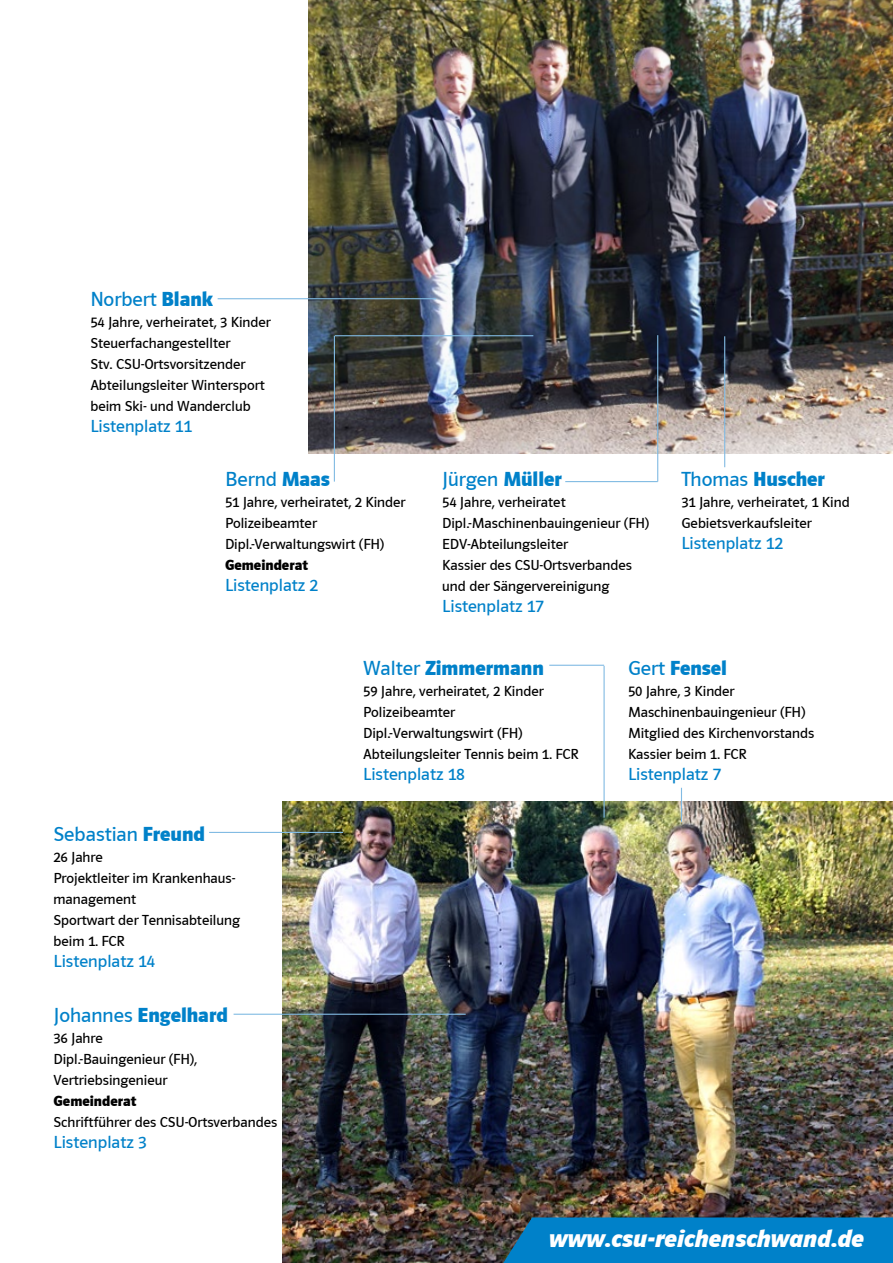
<style>
.page{position:relative;width:893px;height:1263px;background:#fff}
.page>*{position:absolute;margin:0;border:0;box-sizing:border-box;transform-origin:0 0}
.t1{font:italic 25.5px "CSU Schrift Bold";color:#fff}
.t2{font:21px "CSU Schrift Bold";color:#0081c9}
.t3{font:21px "CSU Schrift Regular";color:#0081c9}
.t4{font:18px "CSU Schrift Regular";color:#0081c9}
.t5{font:15px/21px "CSU Schrift Regular";color:#000}
.t6{font:15px "CSU Schrift Bold";color:#000}
.s1{font-family:"CSU Schrift Bold"}
.s2{font-family:"CSU Schrift Regular"}
</style>
<div class="page">
<img style="left:282px;top:801px;width:611px;height:462px">
<div style="left:503px;top:1217px;width:390px;height:46px;background:#0081c9"></div>
<img style="left:309px;top:0;width:584px;height:454px">
<hr style="left:218px;top:298px;width:218px;height:1px;background:#82bbe3">
<hr style="left:334px;top:336px;width:1px;height:146px;background:#82bbe3">
<hr style="left:335px;top:335px;width:198px;height:1px;background:#82bbe3">
<hr style="left:565px;top:481px;width:93px;height:1px;background:#82bbe3">
<hr style="left:657px;top:335px;width:1px;height:147px;background:#82bbe3">
<hr style="left:724px;top:336px;width:1px;height:131px;background:#82bbe3">
<hr style="left:549px;top:665px;width:55px;height:1px;background:#82bbe3">
<hr style="left:603px;top:666px;width:2px;height:151px;background:#82bbe3">
<hr style="left:681px;top:788px;width:1px;height:34px;background:#82bbe3">
<hr style="left:209px;top:832px;width:134px;height:1px;background:#82bbe3">
<hr style="left:234px;top:1014px;width:232px;height:1px;background:#82bbe3">
<h2 class="t3" style="left:90px;top:287px;width:124px">Norbert <span class="s1">Blank</span></h2>
<p class="t5" style="left:90px;top:311px;width:182px">54 Jahre, verheiratet, 3 Kinder<br>Steuerfachangestellter<br>Stv. CSU-Ortsvorsitzender<br>Abteilungsleiter Wintersport beim Ski- und Wanderclub</p>
<p class="t4" style="left:90px;top:416px;width:103px">Listenplatz 11</p>
<h2 class="t3" style="left:225px;top:468px;width:106px">Bernd <span class="s1">Maas</span></h2>
<p class="t5" style="left:225px;top:492px;width:182px">51 Jahre, verheiratet, 2 Kinder<br>Polizeibeamter<br>Dipl.-Verwaltungswirt (FH)</p>
<p class="t6" style="left:225px;top:557px;width:84px">Gemeinderat</p>
<p class="t4" style="left:225px;top:576px;width:94px">Listenplatz 2</p>
<h2 class="t3" style="left:442px;top:468px;width:121px">Jürgen <span class="s1">Müller</span></h2>
<p class="t5" style="left:442px;top:492px;width:208px">54 Jahre, verheiratet<br>Dipl.-Maschinenbauingenieur (FH)<br>EDV-Abteilungsleiter<br>Kassier des CSU-Ortsverbandes und der Sängervereinigung</p>
<p class="t4" style="left:442px;top:597px;width:103px">Listenplatz 17</p>
<h2 class="t2" style="left:681px;top:467px;width:145px"><span class="s2">Thomas</span> Huscher</h2>
<p class="t5" style="left:681px;top:491px;width:170px">31 Jahre, verheiratet, 1 Kind<br>Gebietsverkaufsleiter</p>
<p class="t4" style="left:681px;top:533px;width:103px">Listenplatz 12</p>
<h2 class="t3" style="left:54px;top:823px;width:153px">Sebastian <span class="s1">Freund</span></h2>
<p class="t5" style="left:54px;top:846px;width:188px">26 Jahre<br>Projektleiter im Krankenhaus&shy;management<br>Sportwart der Tennisabteilung beim 1. FCR</p>
<p class="t4" style="left:54px;top:951px;width:103px">Listenplatz 14</p>
<h2 class="t2" style="left:54px;top:1003px;width:176px"><span class="s2">Johannes</span> Engelhard</h2>
<p class="t5" style="left:54px;top:1028px;width:145px">36 Jahre<br>Dipl.-Bauingenieur (FH),<br>Vertriebsingenieur</p>
<p class="t6" style="left:54px;top:1093px;width:84px">Gemeinderat</p>
<p class="t5" style="left:54px;top:1112px;width:225px">Schriftführer des CSU-Ortsverbandes</p>
<p class="t4" style="left:54px;top:1133px;width:94px">Listenplatz 3</p>
<h2 class="t2" style="left:363px;top:656px;width:182px"><span class="s2">Walter</span> Zimmermann</h2>
<p class="t5" style="left:363px;top:680px;width:217px">59 Jahre, verheiratet, 2 Kinder<br>Polizeibeamter<br>Dipl.-Verwaltungswirt (FH)<br>Abteilungsleiter Tennis beim 1. FCR</p>
<p class="t4" style="left:363px;top:764px;width:103px">Listenplatz 18</p>
<h2 class="t2" style="left:628px;top:656px;width:101px"><span class="s2">Gert</span> Fensel</h2>
<p class="t5" style="left:628px;top:680px;width:188px">50 Jahre, 3 Kinder<br>Maschinenbauingenieur (FH)<br>Mitglied des Kirchenvorstands<br>Kassier beim 1. FCR</p>
<p class="t4" style="left:628px;top:764px;width:94px">Listenplatz 7</p>
<h1 class="t1" style="left:549px;top:1224px;width:316px">www.csu-reichenschwand.de</h1>
</div>
